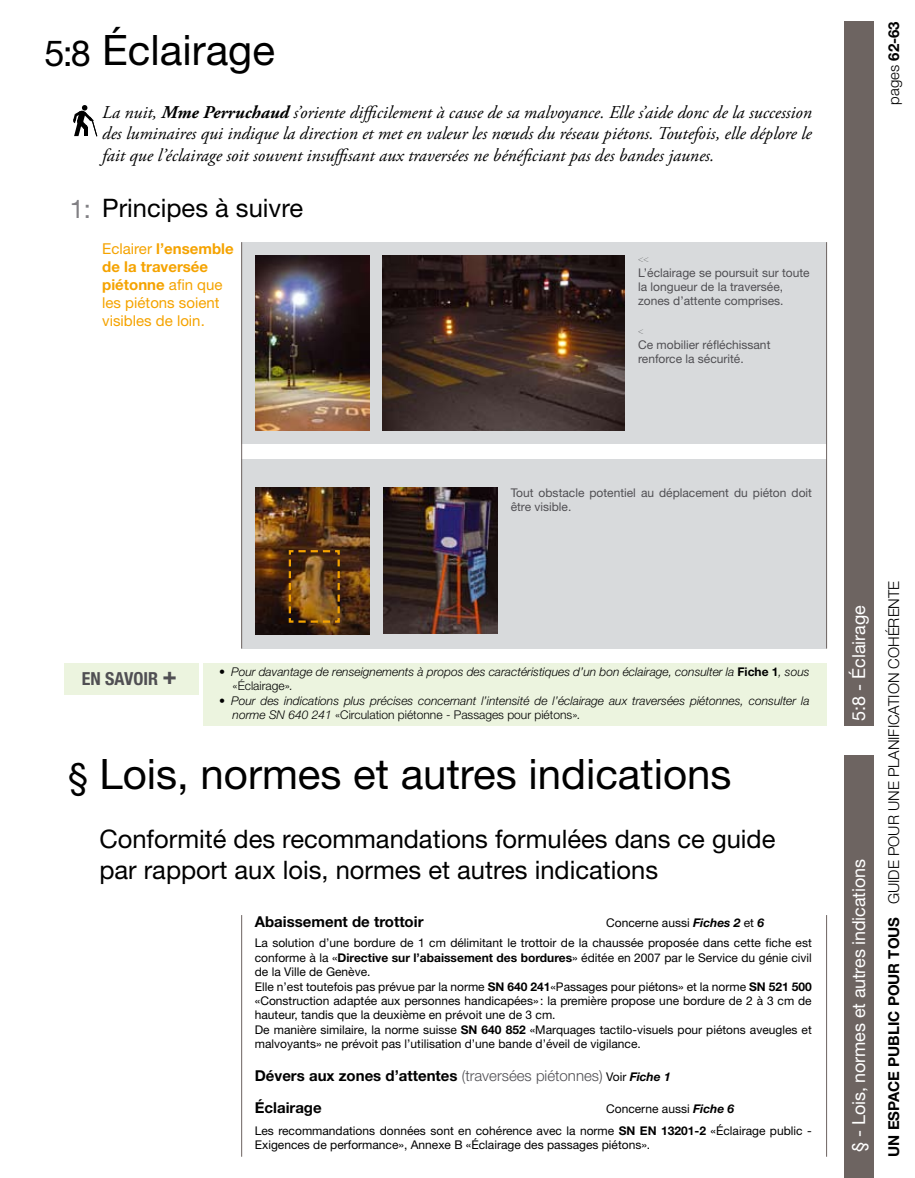
<style>
.page{position:relative;width:915px;height:1178px;background:#fff}
.page>*{position:absolute;margin:0;border:0;box-sizing:border-box;transform-origin:0 0}
.t1{font:42px "Helvetica Neue";color:#000}
.t2{font:25.5px/30.6px "Helvetica Neue";color:#000}
.t3{font:italic 18px/21.6px "Adobe Garamond Pro";color:#000;text-align:justify}
.t4{font:18px "Helvetica Neue";letter-spacing:-.01em;color:#fff}
.t5{font:700 condensed 18px "Helvetica Neue";color:#504f53}
.t6{font:700 15px/32.4px "Helvetica Neue";color:#000}
.t7{font:15px/18px "Helvetica Neue";color:#f5a300}
.t8{font:300 15px "Helvetica Neue";color:#000}
.t9{font:12px/14.4px "Helvetica Neue";color:#000}
.t10{font:italic 300 12px/14.4px "Helvetica Neue";color:#000}
.t11{font:12px/14.4px "Helvetica Neue";color:#504f53}
.t12{font:900 condensed 9px "Helvetica Neue";color:#000}
.s1{font-size:36px}
.s2{font-weight:700}
.s3{color:#818084}
.s4{font-size:24px}
.s5{font-weight:700;font-style:normal}
.s6{font-style:normal}
.s7{font-weight:700;font-style:italic}
.s8{font-weight:300;color:#504f53}
.s9{font-weight:400;font-size:12px}
.s10{font-style:italic;font-size:12px}
</style>
<div class="page">
<div style="left:843px;top:755px;width:30px;height:423px;background:#6d6461"></div>
<div style="left:843px;top:21px;width:30px;height:704px;background:#6d6461"></div>
<svg style="left:73px;top:105px;width:24px;height:31px"></svg>
<div style="left:64px;top:663px;width:134px;height:32px;background:#ecf4df"></div>
<div style="left:203px;top:663px;width:623px;height:62px;background:#ecf4df"></div>
<div style="left:241px;top:242px;width:585px;height:202px;background:#d8dadc"></div>
<img style="left:382px;top:256px;width:242px;height:174px">
<img style="left:255px;top:256px;width:114px;height:174px">
<div style="left:242px;top:459px;width:584px;height:189px;background:#d8dadc"></div>
<img style="left:255px;top:487px;width:114px;height:147px">
<img style="left:383px;top:487px;width:114px;height:146px">
<svg style="left:287px;top:549px;width:54px;height:75px;background:#7b4f19"></svg>
<hr style="left:825px;top:242px;width:1px;height:406px;background:#6d6461">
<hr style="left:241px;top:242px;width:1px;height:406px;background:#6d6461">
<hr style="left:825px;top:915px;width:1px;height:242px;background:#6d6461">
<hr style="left:241px;top:915px;width:1px;height:242px;background:#6d6461">
<h1 class="t1" style="left:44px;top:25px;width:232px"><span class="s1">5:8</span> Éclairage</h1>
<p class="t3" style="left:102px;top:102px;width:711px">La nuit, <span class="s2">Mme Perruchaud</span> s’oriente difficilement à cause de sa malvoyance. Elle s’aide donc de la succession des luminaires qui indique la direction et met en valeur les nœuds du réseau piétons. Toutefois, elle déplore le fait que l’éclairage soit souvent insuffisant aux traversées ne bénéficiant pas des bandes jaunes.</p>
<h2 class="t2" style="left:70px;top:193px;width:235px"><span class="s3">1:</span> Principes à suivre</h2>
<p class="t7" style="left:102px;top:239px;width:133px">Eclairer <span class="s2">l’ensemble de la traversée piétonne</span> afin que les piétons soient visibles de loin.</p>
<p class="t12" style="left:638px;top:254px;width:12px">&lt;&lt;</p>
<p class="t11" style="left:638px;top:265px;width:173px">L’éclairage se poursuit sur toute la longueur de la traversée, zones d’attente comprises.</p>
<p class="t12" style="left:638px;top:326px;width:7px">&lt;</p>
<p class="t11" style="left:638px;top:337px;width:134px">Ce mobilier réfléchissant renforce la sécurité.</p>
<p class="t8" style="left:884px;top:105px;width:85px;rotate:-90deg">pages <span class="s2">62-63</span></p>
<p class="t11" style="left:510px;top:485px;width:303px">Tout obstacle potentiel au déplacement du piéton doit être visible.</p>
<h3 class="t5" style="left:82px;top:668px;width:97px">EN SAVOIR <span class="s4">+</span></h3>
<p class="t10" style="left:232px;top:664px;width:578px;text-indent:-14px">• Pour davantage de renseignements à propos des caractéristiques d’un bon éclairage, consulter la <span class="s5">Fiche 1</span>, sous <span class="s6">«Éclairage»</span>.</p>
<p class="t10" style="left:232px;top:693px;width:578px;text-indent:-14px">• Pour des indications plus précises concernant l’intensité de l’éclairage aux traversées piétonnes, consulter la norme SN 640 241 <span class="s6">«Circulation piétonne - Passages pour piétons»</span>.</p>
<h1 class="t1" style="left:68px;top:749px;width:664px"><span class="s1">§</span> Lois, normes et autres indications</h1>
<h2 class="t2" style="left:99px;top:824px;width:677px">Conformité des recommandations formulées dans ce guide par rapport aux lois, normes et autres indications</h2>
<p class="t6" style="left:255px;top:905px;width:170px">Abaissement de trottoir</p>
<p class="t9" style="left:255px;top:912px;width:558px;line-height:20.4px;text-indent:351px">Concerne aussi <span class="s7">Fiches 2</span> et <span class="s7">6<br></span>La solution d’une bordure de 1 cm délimitant le trottoir de la chaussée proposée dans cette fiche est</p>
<p class="t9" style="left:255px;top:950px;width:558px">conforme à la «<span class="s2">Directive sur l’abaissement des bordures</span>» éditée en 2007 par le Service du génie civil de la Ville de Genève.<br>Elle n’est toutefois pas prévue par la norme <span class="s2">SN 640 241</span>«Passages pour piétons» et la norme <span class="s2">SN 521 500 </span>«Construction adaptée aux personnes handicapées» : la première propose une bordure de 2 à 3 cm de hauteur, tandis que la deuxième en prévoit une de 3 cm.<br>De manière similaire, la norme suisse <span class="s2">SN 640 852</span> «Marquages tactilo-visuels pour piétons aveugles et malvoyants» ne prévoit pas l’utilisation d’une bande d’éveil de vigilance.</p>
<p class="t6" style="left:255px;top:1059px;width:417px">Dévers aux zones d’attentes <span class="s8">(traversées piétonnes)</span> <span class="s9">Voir</span> <span class="s10">Fiche 1<br></span>Éclairage</p>
<p class="t9" style="left:255px;top:1098px;width:558px;line-height:21.6px;text-indent:351px">Concerne aussi <span class="s7">Fiche 6<br></span>Les recommandations données sont en cohérence avec la norme <span class="s2">SN EN 13201-2</span> «Éclairage public -</p>
<p class="t9" style="left:255px;top:1137px;width:397px">Exigences de performance», Annexe B «Éclairage des passages piétons».</p>
<h3 class="t4" style="left:847px;top:721px;width:118px;rotate:-90deg">5:8 - Éclairage</h3>
<h3 class="t4" style="left:847px;top:1152px;width:295px;rotate:-90deg">§ - Lois, normes et autres indications</h3>
<p class="t8" style="left:884px;top:1157px;width:577px;rotate:-90deg"><span class="s2">UN ESPACE PUBLIC POUR TOUS</span> GUIDE POUR UNE PLANIFICATION COHÉRENTE</p>
</div>
